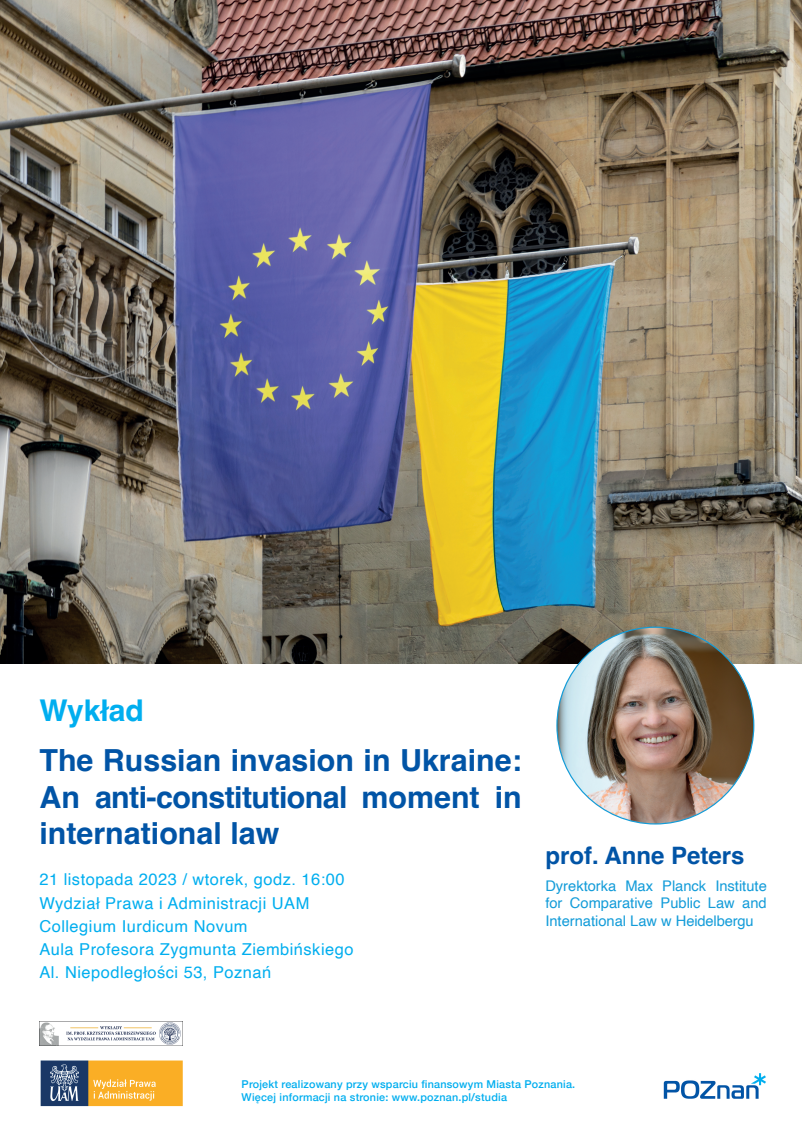
<style>
.page{position:relative;width:802px;height:1134px;background:#fff}
.page>*{position:absolute;margin:0;border:0;box-sizing:border-box;transform-origin:0 0}
.t1{font:700 30.4px/36.5px "Helvetica";color:#0154a6;text-align:justify}
.t2{font:700 30px "Helvetica";color:#00aeef}
.t3{font:700 24px "Helvetica";color:#0154a6}
.t4{font:16.4px/23.2px "Helvetica";letter-spacing:.03em;color:#00aeef}
.t5{font:14.68px/17.8px "Helvetica";color:#139cd9;text-align:justify}
.t6{font:500 10.8px "Helvetica Neue";letter-spacing:.02em;color:#00aeef}
</style>
<div class="page">
<img style="left:0;top:0;width:802px;height:663px">
<img style="left:557px;top:627px;width:196px;height:197px;border-radius:98px">
<img style="left:663px;top:1073px;width:103px;height:26px">
<img style="left:40px;top:1060px;width:143px;height:47px">
<img style="left:39px;top:1022px;width:143px;height:24px">
<p class="t2" style="left:39px;top:692px;width:106px">Wykład</p>
<p class="t1" style="left:39px;top:746px;width:484px">The Russian invasion in Ukraine:<br>An anti-constitutional moment in international law</p>
<p class="t4" style="left:39px;top:869px;width:306px">21 listopada 2023 / wtorek, godz. 16:00</p>
<p class="t4" style="left:39px;top:892px;width:315px">Wydział Prawa i Administracji UAM<br>Collegium Iurdicum Novum<br>Aula Profesora Zygmunta Ziembińskiego<br>Al. Niepodległości 53, Poznań</p>
<p class="t3" style="left:545px;top:841px;width:201px">prof. Anne Peters</p>
<p class="t5" style="left:545px;top:877px;width:223px">Dyrektorka Max Planck Institute for Comparative Public Law and International Law w Heidelbergu</p>
<p class="t6" style="left:242px;top:1075px;width:335px">Projekt realizowany przy wsparciu finansowym Miasta Poznania.</p>
<p class="t6" style="left:242px;top:1089px;width:267px">Więcej informacji na stronie: www.poznan.pl/studia</p>
</div>
